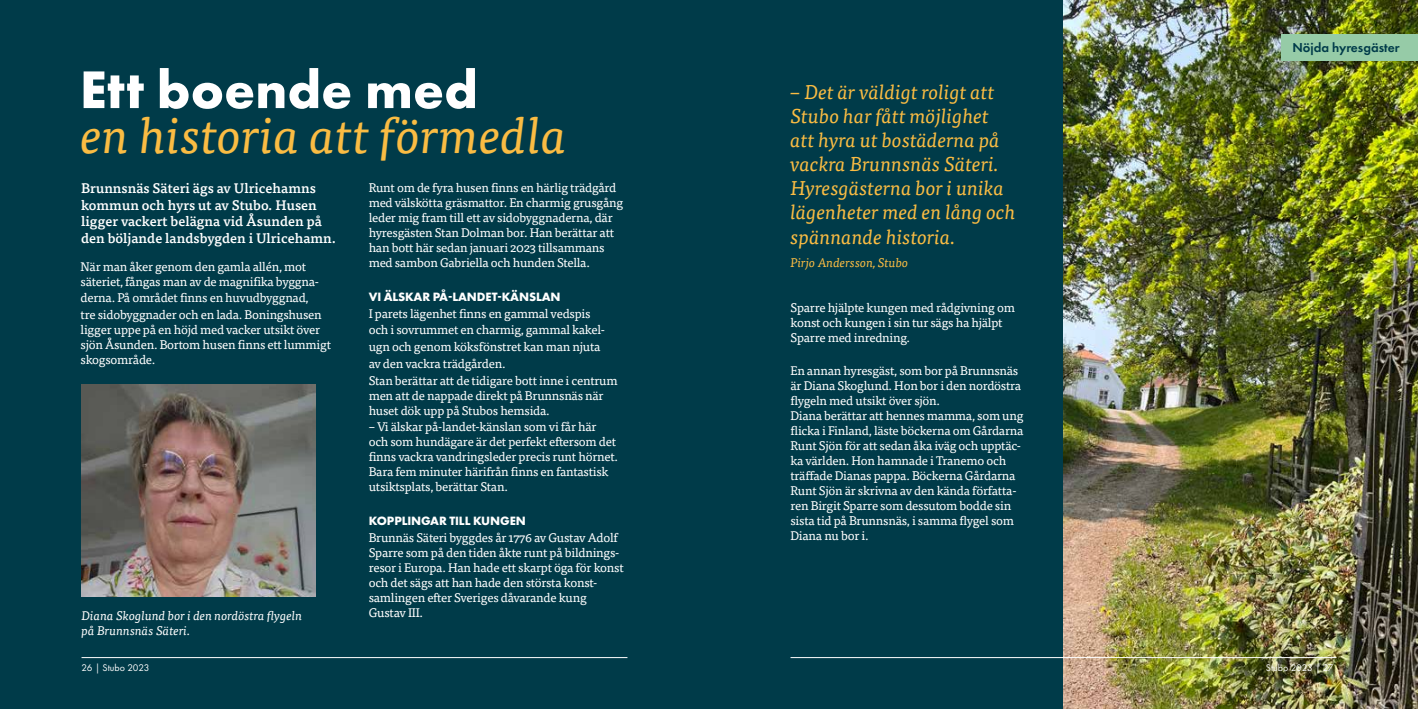
<style>
.page{position:relative;width:1418px;height:709px;background:#fff}
.page>*{position:absolute;margin:0;border:0;box-sizing:border-box;transform-origin:0 0}
.t1{font:700 54.88px "Futura PT";color:#fff}
.t2{font:italic 49.88px "Tisa OT";color:#fabc43}
.t3{font:italic 20px/24px "Tisa OT";color:#fabc43}
.t4{font:500 13.75px/16.5px "Tisa OT";color:#fff}
.t5{font:600 13.5px "Futura PT";color:#003b49}
.t6{font:12.5px/15px "Tisa OT";letter-spacing:-.02em;color:#fff}
.t7{font:italic 12.5px/15px "Tisa OT";color:#fff}
.t8{font:700 12.5px "Futura PT";letter-spacing:-.01em;color:#fff}
.t9{font:italic 12.5px "Tisa OT";color:#fabc43}
.t10{font:10px "Futura PT";color:#fff}
.s1{font-family:"Myriad Pro"}
</style>
<div class="page">
<div style="left:0;top:0;width:1417px;height:709px;background:#003b49"></div>
<hr style="left:81px;top:657px;width:546px;height:1px;background:#fff">
<img style="left:81px;top:385px;width:234px;height:211px">
<img style="left:1063px;top:0;width:354px;height:709px">
<div style="left:1281px;top:35px;width:136px;height:26px;background:#96cba7"></div>
<hr style="left:790px;top:657px;width:546px;height:1px;background:#fff">
<h1 class="t1" style="left:80px;top:54px;width:400px">Ett boende med</h1>
<h2 class="t2" style="left:81px;top:106px;width:488px">en historia att förmedla</h2>
<p class="t4" style="left:81px;top:180px;width:256px">Brunnsnäs Säteri ägs av Ulricehamns kommun och hyrs ut av Stubo. Husen ligger vackert belägna vid Åsunden på den böljande landsbygden i Ulricehamn.</p>
<p class="t6" style="left:81px;top:259px;width:240px">När man åker genom den gamla allén, mot säteriet, fångas man av de magnifika byggna-</p>
<p class="t6" style="left:81px;top:290px;width:243px;line-height:16.8px">derna. På området finns en huvudbyggnad, tre sidobyggnader och en lada. Boningshusen</p>
<p class="t6" style="left:81px;top:322px;width:252px">ligger uppe på en höjd med vacker utsikt över sjön Åsunden. Bortom husen finns ett lummigt skogsområde.</p>
<p class="t6" style="left:369px;top:180px;width:256px">Runt om de fyra husen finns en härlig trädgård med välskötta gräsmattor. En charmig grusgång leder mig fram till ett av sidobyggnaderna, där hyresgästen Stan Dolman bor. Han berättar att han bott här sedan januari 2023 tillsammans med sambon Gabriella och hunden Stella.</p>
<p class="t8" style="left:369px;top:288px;width:193px">VI ÄLSKAR PÅ-LANDET-KÄNSLAN</p>
<p class="t6" style="left:369px;top:305px;width:250px;line-height:16.8px">I parets lägenhet finns en gammal vedspis<br>och i sovrummet en charmig, gammal kakel&shy;ugn och genom köksfönstret kan man njuta<br>av den vackra trädgården.<br>Stan berättar att de tidigare bott inne i centrum</p>
<p class="t6" style="left:369px;top:388px;width:236px">men att de nappade direkt på Brunnsnäs när huset dök upp på Stubos hemsida.</p>
<p class="t6" style="left:369px;top:420px;width:251px">– Vi älskar på-landet-känslan som vi får här och som hundägare är det perfekt eftersom det finns vackra vandringsleder precis runt hörnet.<br>Bara fem minuter härifrån finns en fantastisk utsiktsplats, berättar Stan.</p>
<p class="t8" style="left:369px;top:513px;width:158px">KOPPLINGAR TILL KUNGEN</p>
<p class="t6" style="left:369px;top:530px;width:256px">Brunnäs Säteri byggdes år 1776 av Gustav Adolf Sparre som på den tiden åkte runt på bildnings&shy;resor i Europa. Han hade ett skarpt öga för konst och det sägs att han hade den största konst&shy;samlingen efter Sveriges dåvarande kung Gustav III.</p>
<p class="t7" style="left:81px;top:608px;width:222px">Diana Skoglund bor i den nordöstra flygeln på Brunnsnäs Säteri.</p>
<p class="t10" style="left:81px;top:661px;width:69px">26 <span class="s1">|</span> Stubo 2023</p>
<h3 class="t3" style="left:790px;top:81px;width:227px">– Det är väldigt roligt att<br>Stubo har fått möjlighet att hyra ut bostäderna på vackra Brunnsnäs Säteri.<br>Hyresgästerna bor i unika lägenheter med en lång och spännande historia.</h3>
<p class="t9" style="left:790px;top:255px;width:119px">Pirjo Andersson, Stubo</p>
<p class="t6" style="left:790px;top:300px;width:226px">Sparre hjälpte kungen med rådgivning om konst och kungen i sin tur sägs ha hjälpt<br>Sparre med inredning.</p>
<p class="t6" style="left:790px;top:363px;width:234px">En annan hyresgäst, som bor på Brunnsnäs är Diana Skoglund. Hon bor i den nordöstra flygeln med utsikt över sjön.<br>Diana berättar att hennes mamma, som ung flicka i Finland, läste böckerna om Gårdarna Runt Sjön för att sedan åka iväg och upptäc&shy;ka världen. Hon hamnade i Tranemo och träffade Dianas pappa. Böckerna Gårdarna Runt Sjön är skrivna av den kända författa&shy;ren Birgit Sparre som dessutom bodde sin sista tid på Brunnsnäs, i samma flygel som Diana nu bor i.</p>
<p class="t5" style="left:1292px;top:39px;width:109px">Nöjda hyresgäster</p>
<p class="t10" style="left:1265px;top:661px;width:69px">Stubo 2023 <span class="s1">|</span> 27</p>
</div>
